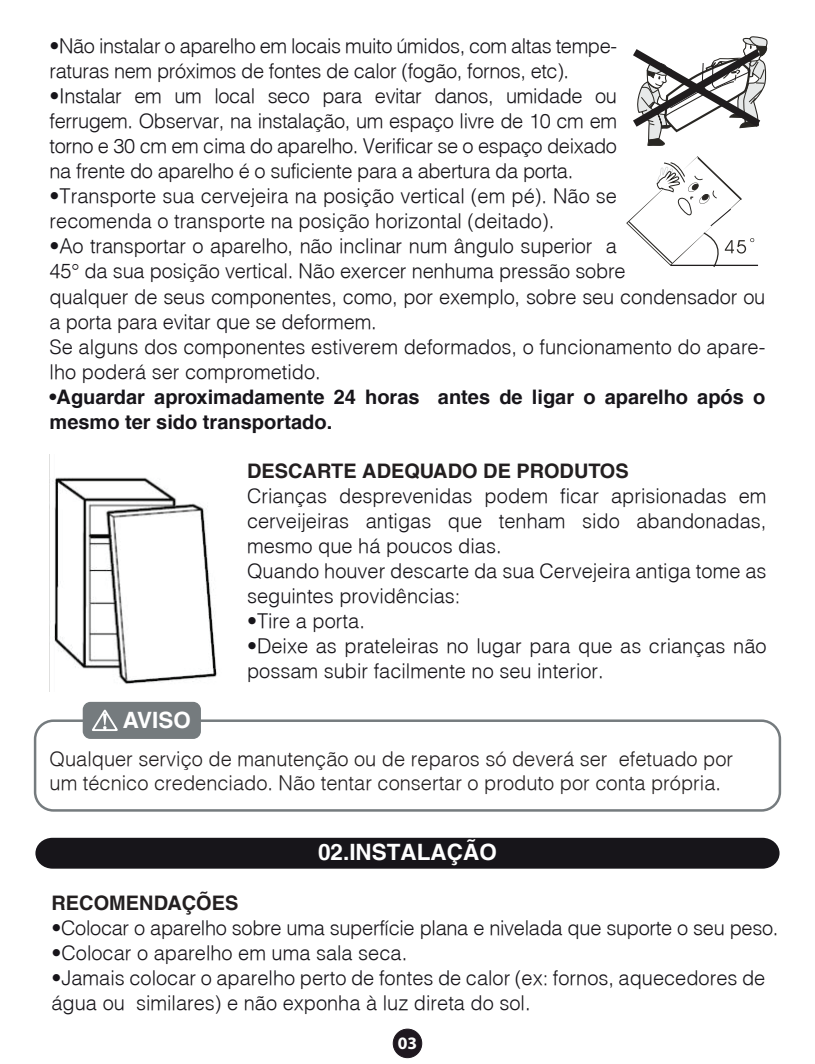
<style>
.page{position:relative;width:815px;height:1064px;background:#fff}
.page>*{position:absolute;margin:0;border:0;box-sizing:border-box;transform-origin:0 0}
.t1{font:700 22.5px "Helvetica";color:#fff}
.t2{font:300 20px/25px "Helvetica";color:#17151a}
.t3{font:300 20px/24px "Helvetica";color:#231f20}
.t4{font:300 20px/25px "Helvetica";letter-spacing:-.02em;color:#17151a}
.t5{font:700 20px/25px "Helvetica";color:#17151a}
.t6{font:700 20px "Helvetica";color:#231f20}
.t7{font:700 17.5px "Myriad Pro";color:#fff}
</style>
<div class="page">
<img style="left:50px;top:477px;width:167px;height:207px">
<svg style="left:626px;top:156px;width:128px;height:111px"></svg>
<hr style="left:670px;top:264px;width:88px;height:2px;background:#201d1e">
<svg style="left:633px;top:36px;width:135px;height:110px"></svg>
<div style="left:35px;top:837px;width:745px;height:31px;background:#17151a"></div>
<div style="left:34px;top:719px;width:747px;height:92px;border:2px solid #757b7e;border-radius:18px"></div>
<div style="left:83px;top:701px;width:118px;height:37px;background:#757b7e;border-radius:8px"></div>
<svg style="left:92px;top:709px;width:26px;height:21px"></svg>
<div style="left:393px;top:1028px;width:29px;height:29px;background:#1f1820;border-radius:50%"></div>
<div style="left:393px;top:1028px;width:29px;height:29px;border:1px solid #1f1820;border-radius:50%"></div>
<p class="t4" style="left:50px;top:33px;width:569px">•Não instalar o aparelho em locais muito úmidos, com altas tempe&shy;raturas nem próximos de fontes de calor (fogão, fornos, etc).</p>
<p class="t2" style="left:50px;top:83px;width:569px;text-align:justify">•Instalar em um local seco para evitar danos, umidade ou ferrugem. Observar, na instalação, um espaço livre de 10 cm em torno e 30 cm em cima do aparelho. Verificar se o espaço deixado na frente do aparelho é o suficiente para a abertura da porta.</p>
<p class="t2" style="left:50px;top:183px;width:569px">•Transporte sua cervejeira na posição vertical (em pé). Não se recomenda o transporte na posição horizontal (deitado).</p>
<p class="t2" style="left:50px;top:232px;width:717px">•Ao transportar o aparelho, não inclinar num ângulo superior a<br>45° da sua posição vertical. Não exercer nenhuma pressão sobre<br>qualquer de seus componentes, como, por exemplo, sobre seu condensador ou a porta para evitar que se deformem.<br>Se alguns dos componentes estiverem deformados, o funcionamento do apare&shy;lho poderá ser comprometido.</p>
<p class="t5" style="left:50px;top:384px;width:717px">•Aguardar aproximadamente 24 horas antes de ligar o aparelho após o mesmo ter sido transportado.</p>
<p class="t1" style="left:123px;top:705px;width:70px">AVISO</p>
<p class="t6" style="left:247px;top:458px;width:383px">DESCARTE ADEQUADO DE PRODUTOS</p>
<p class="t2" style="left:247px;top:482px;width:521px">Crianças desprevenidas podem ficar aprisionadas em cerveijeiras antigas que tenham sido abandonadas, mesmo que há poucos dias.<br>Quando houver descarte da sua Cervejeira antiga tome as seguintes providências:</p>
<p class="t2" style="left:247px;top:607px;width:119px">•Tire a porta.</p>
<p class="t2" style="left:247px;top:632px;width:521px">•Deixe as prateleiras no lugar para que as crianças não possam subir facilmente no seu interior.</p>
<p class="t3" style="left:50px;top:746px;width:685px">Qualquer serviço de manutenção ou de reparos só deverá ser efetuado por um técnico credenciado. Não tentar consertar o produto por conta própria.</p>
<p class="t1" style="left:318px;top:838px;width:180px">02.INSTALAÇÃO</p>
<p class="t6" style="left:52px;top:889px;width:188px">RECOMENDAÇÕES</p>
<p class="t2" style="left:52px;top:914px;width:728px">•Colocar o aparelho sobre uma superfície plana e nivelada que suporte o seu peso.</p>
<p class="t2" style="left:52px;top:939px;width:357px">•Colocar o aparelho em uma sala seca.</p>
<p class="t2" style="left:52px;top:964px;width:715px">•Jamais colocar o aparelho perto de fontes de calor (ex: fornos, aquecedores de água ou similares) e não exponha à luz direta do sol.</p>
<p class="t7" style="left:398px;top:1030px;width:21px">03</p>
</div>
